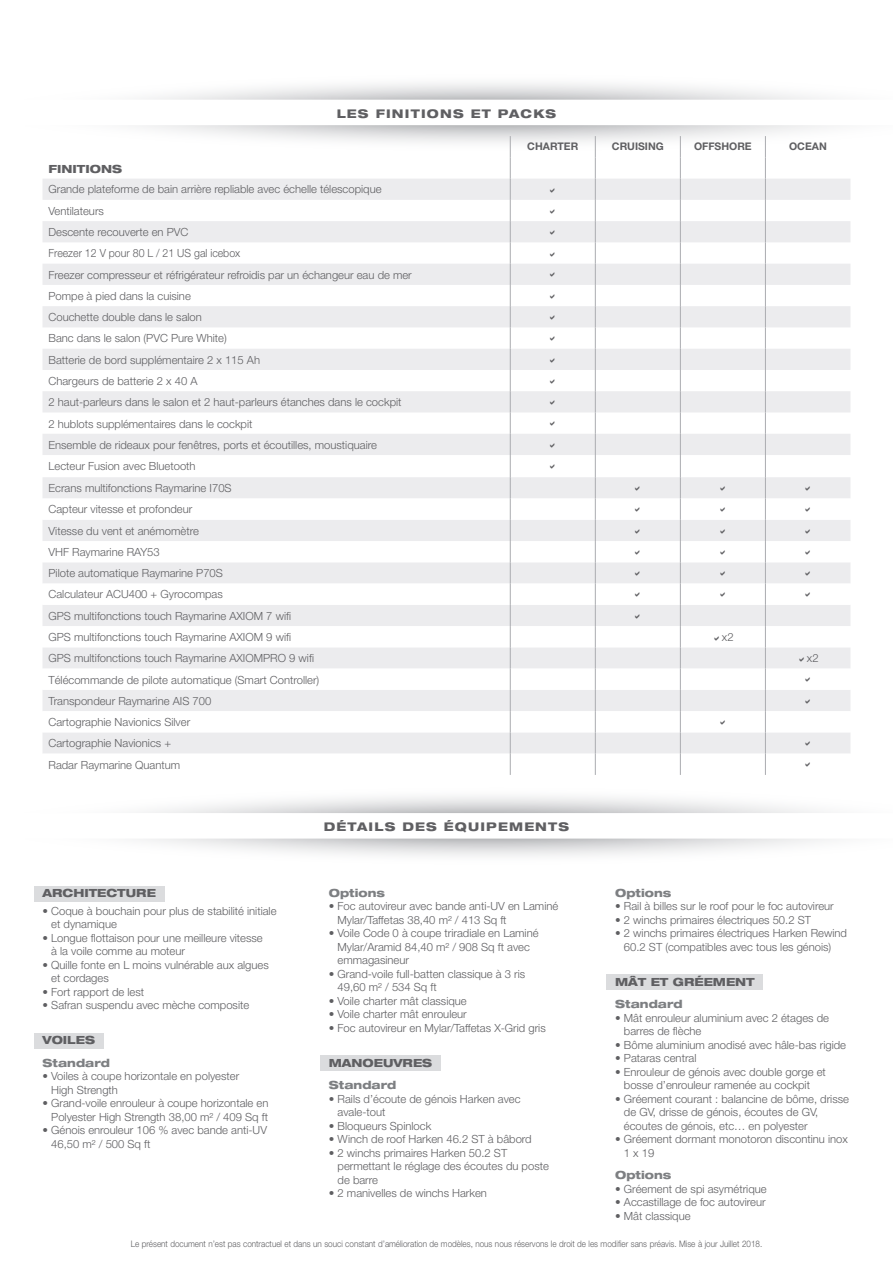
<style>
.page{position:relative;width:893px;height:1263px;background:#fff}
.page>*{position:absolute;margin:0;border:0;box-sizing:border-box;transform-origin:0 0}
.t1{font:800 expanded 12px "Helvetica Neue";letter-spacing:.1em;color:#5f5f62}
.t2{font:300 11.25px/21.3px "Helvetica Neue";color:#5f5f62}
.t3{font:800 expanded 11.25px "Helvetica Neue";color:#5f5f62}
.t4{font:800 expanded 11.25px "Helvetica Neue";color:#7d7f82}
.t5{font:700 10.5px "Helvetica Neue";color:#5f5f62}
.t6{font:300 9px "Helvetica Neue";color:#5f5f62;scale:.9 1}
</style>
<div class="page">
<svg style="left:141px;top:796px;width:685px;height:17px"></svg>
<svg style="left:137px;top:838px;width:695px;height:18px"></svg>
<div style="left:34px;top:886px;width:130px;height:15px;background:#dbdcde"></div>
<div style="left:34px;top:1033px;width:70px;height:15px;background:#dbdcde"></div>
<div style="left:320px;top:1056px;width:121px;height:15px;background:#dbdcde"></div>
<div style="left:607px;top:975px;width:156px;height:15px;background:#dbdcde"></div>
<svg style="left:146px;top:83px;width:676px;height:17px"></svg>
<svg style="left:43px;top:125px;width:807px;height:650px"></svg>
<p class="t1" style="left:337px;top:106px;width:221px">LES FINITIONS ET PACKS</p>
<p class="t5" style="left:527px;top:140px;width:52px">CHARTER</p>
<p class="t5" style="left:612px;top:140px;width:53px">CRUISING</p>
<p class="t5" style="left:694px;top:140px;width:59px">OFFSHORE</p>
<p class="t5" style="left:789px;top:140px;width:39px">OCEAN</p>
<p class="t3" style="left:49px;top:161px;width:75px">FINITIONS</p>
<p class="t2" style="left:49px;top:179px;width:365px">Grande plateforme de bain arrière repliable avec échelle télescopique Ventilateurs<br>Descente recouverte en PVC<br>Freezer 12 V pour 80 L / 21 US gal icebox<br>Freezer compresseur et réfrigérateur refroidis par un échangeur eau de mer Pompe à pied dans la cuisine<br>Couchette double dans le salon<br>Banc dans le salon (PVC Pure White)<br>Batterie de bord supplémentaire 2 x 115 Ah<br>Chargeurs de batterie 2 x 40 A<br>2 haut-parleurs dans le salon et 2 haut-parleurs étanches dans le cockpit<br>2 hublots supplémentaires dans le cockpit<br>Ensemble de rideaux pour fenêtres, ports et écoutilles, moustiquaire Lecteur Fusion avec Bluetooth<br>Ecrans multifonctions Raymarine I70S<br>Capteur vitesse et profondeur<br>Vitesse du vent et anémomètre<br>VHF Raymarine RAY53<br>Pilote automatique Raymarine P70S<br>Calculateur ACU400 + Gyrocompas<br>GPS multifonctions touch Raymarine AXIOM 7 wifi<br>GPS multifonctions touch Raymarine AXIOM 9 wifi</p>
<p class="t2" style="left:722px;top:626px;width:13px">x2</p>
<p class="t2" style="left:49px;top:647px;width:267px">GPS multifonctions touch Raymarine AXIOMPRO 9 wifi</p>
<p class="t2" style="left:807px;top:647px;width:13px">x2</p>
<p class="t2" style="left:49px;top:669px;width:272px">Télécommande de pilote automatique (Smart Controller)<br>Transpondeur Raymarine AIS 700<br>Cartographie Navionics Silver<br>Cartographie Navionics +<br>Radar Raymarine Quantum</p>
<p class="t3" style="left:43px;top:886px;width:115px">ARCHITECTURE</p>
<p class="t2" style="left:51px;top:904px;width:227px;line-height:13.5px;text-indent:-9px">• Coque à bouchain pour plus de stabilité initiale et dynamique</p>
<p class="t2" style="left:51px;top:931px;width:213px;line-height:13.5px;text-indent:-9px">• Longue flottaison pour une meilleure vitesse à la voile comme au moteur</p>
<p class="t2" style="left:51px;top:958px;width:219px;line-height:13.5px;text-indent:-9px">• Quille fonte en L moins vulnérable aux algues et cordages</p>
<p class="t2" style="left:43px;top:981px;width:103px">• Fort rapport de lest</p>
<p class="t2" style="left:43px;top:994px;width:208px">• Safran suspendu avec mèche composite</p>
<p class="t3" style="left:43px;top:1033px;width:54px">VOILES</p>
<p class="t4" style="left:43px;top:1055px;width:69px">Standard</p>
<p class="t2" style="left:51px;top:1069px;width:189px;line-height:13.5px;text-indent:-9px">• Voiles à coupe horizontale en polyester<br>High Strength</p>
<p class="t2" style="left:43px;top:1096px;width:227px;line-height:13.5px;text-align:right">• Grand-voile enrouleur à coupe horizontale en<br>Polyester High Strength 38,00 m² / 409 Sq ft</p>
<p class="t2" style="left:51px;top:1123px;width:217px;line-height:13.5px;text-indent:-9px">• Génois enrouleur 106 % avec bande anti-UV<br>46,50 m² / 500 Sq ft</p>
<p class="t1" style="left:324px;top:819px;width:247px">DÉTAILS DES ÉQUIPEMENTS</p>
<p class="t4" style="left:329px;top:886px;width:58px">Options</p>
<p class="t2" style="left:338px;top:899px;width:222px;line-height:13.5px;text-indent:-9px">• Foc autovireur avec bande anti-UV en Laminé<br>Mylar/Taffetas 38,40 m² / 413 Sq ft</p>
<p class="t2" style="left:338px;top:926px;width:202px;line-height:13.5px;text-indent:-9px">• Voile Code 0 à coupe triradiale en Laminé<br>Mylar/Aramid 84,40 m² / 908 Sq ft avec emmagasineur</p>
<p class="t2" style="left:338px;top:967px;width:189px;line-height:13.5px;text-indent:-9px">• Grand-voile full-batten classique à 3 ris<br>49,60 m² / 534 Sq ft</p>
<p class="t2" style="left:329px;top:990px;width:139px">• Voile charter mât classique</p>
<p class="t2" style="left:329px;top:1003px;width:139px">• Voile charter mât enrouleur</p>
<p class="t2" style="left:329px;top:1017px;width:218px">• Foc autovireur en Mylar/Taffetas X-Grid gris</p>
<p class="t3" style="left:329px;top:1056px;width:105px">MANOEUVRES</p>
<p class="t4" style="left:329px;top:1078px;width:69px">Standard</p>
<p class="t2" style="left:338px;top:1092px;width:184px;line-height:13.5px;text-indent:-9px">• Rails d’écoute de génois Harken avec avale-tout</p>
<p class="t2" style="left:329px;top:1115px;width:104px">• Bloqueurs Spinlock</p>
<p class="t2" style="left:329px;top:1128px;width:204px">• Winch de roof Harken 46.2 ST à bâbord</p>
<p class="t2" style="left:338px;top:1146px;width:213px;line-height:13.5px;text-indent:-9px">• 2 winchs primaires Harken 50.2 ST permettant le réglage des écoutes du poste de barre</p>
<p class="t2" style="left:329px;top:1182px;width:160px">• 2 manivelles de winchs Harken</p>
<p class="t4" style="left:615px;top:886px;width:58px">Options</p>
<p class="t2" style="left:615px;top:895px;width:220px">• Rail à billes sur le roof pour le foc autovireur</p>
<p class="t2" style="left:615px;top:909px;width:197px">• 2 winchs primaires électriques 50.2 ST</p>
<p class="t2" style="left:624px;top:926px;width:224px;line-height:13.5px;text-indent:-9px">• 2 winchs primaires électriques Harken Rewind<br>60.2 ST (compatibles avec tous les génois)</p>
<p class="t3" style="left:615px;top:975px;width:141px">MÂT ET GRÉEMENT</p>
<p class="t4" style="left:615px;top:997px;width:69px">Standard</p>
<p class="t2" style="left:624px;top:1011px;width:207px;line-height:13.5px;text-indent:-9px">• Mât enrouleur aluminium avec 2 étages de barres de flèche</p>
<p class="t2" style="left:615px;top:1034px;width:232px">• Bôme aluminium anodisé avec hâle-bas rigide</p>
<p class="t2" style="left:615px;top:1047px;width:83px">• Pataras central</p>
<p class="t2" style="left:624px;top:1065px;width:203px;line-height:13.5px;text-indent:-9px">• Enrouleur de génois avec double gorge et bosse d’enrouleur ramenée au cockpit</p>
<p class="t2" style="left:624px;top:1092px;width:227px;line-height:13.5px;text-indent:-9px">• Gréement courant : balancine de bôme, drisse de GV, drisse de génois, écoutes de GV, écoutes de génois, etc… en polyester</p>
<p class="t2" style="left:624px;top:1132px;width:225px;line-height:13.5px;text-indent:-9px">• Gréement dormant monotoron discontinu inox<br>1 x 19</p>
<p class="t4" style="left:615px;top:1168px;width:58px">Options</p>
<p class="t2" style="left:615px;top:1177px;width:153px">• Gréement de spi asymétrique</p>
<p class="t2" style="left:615px;top:1191px;width:152px">• Accastillage de foc autovireur</p>
<p class="t2" style="left:615px;top:1204px;width:77px">• Mât classique</p>
<p class="t6" style="left:131px;top:1238px;width:703px">Le présent document n’est pas contractuel et dans un souci constant d’amélioration de modèles, nous nous réservons le droit de les modifier sans préavis. Mise à jour Juillet 2018.</p>
</div>
